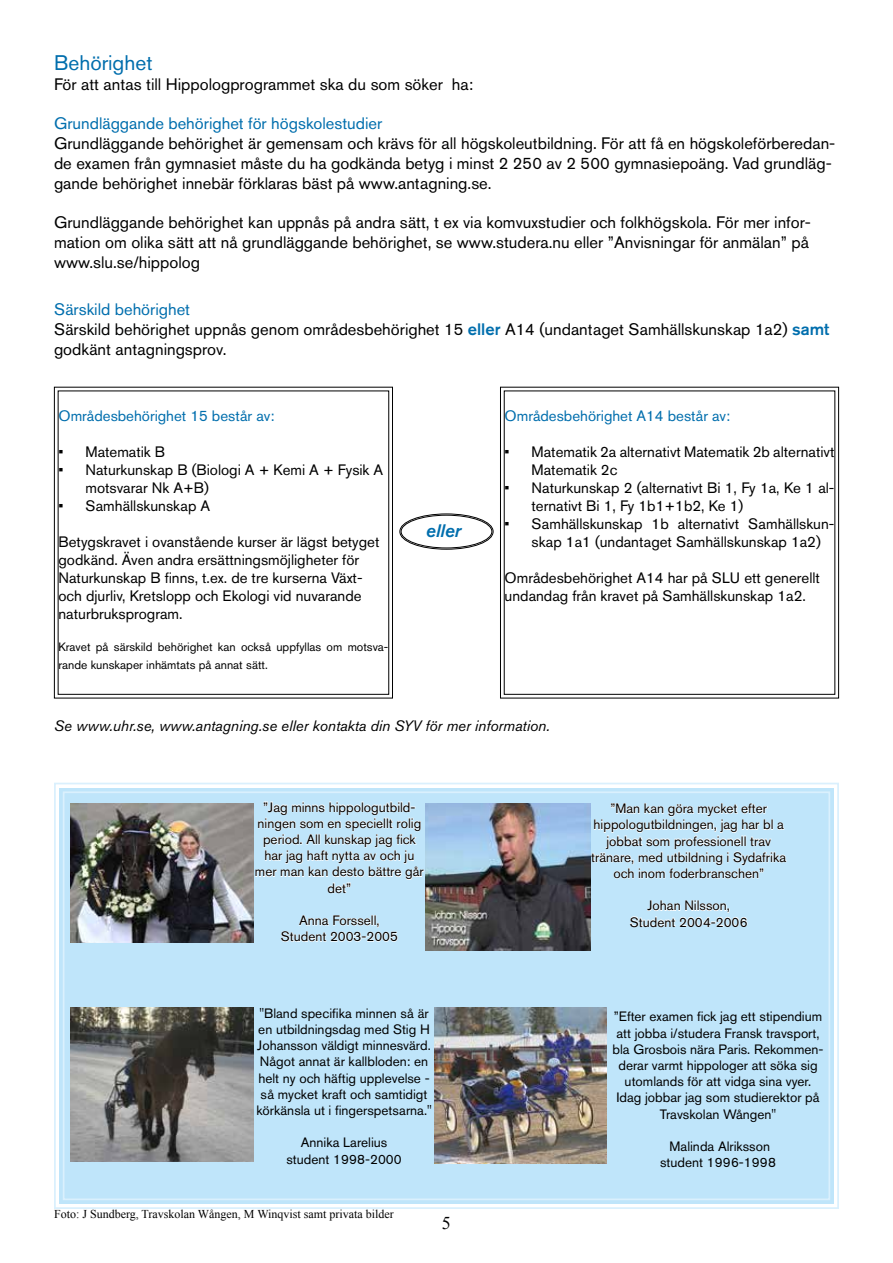
<style>
.page{position:relative;width:893px;height:1263px;background:#fff}
.page>*{position:absolute;margin:0;border:0;box-sizing:border-box;transform-origin:0 0}
.t1{font:21px "Akzidenz Grotesk Std";color:#006ead}
.t2{font:italic 500 18px "Akzidenz Grotesk Std";color:#006ead}
.t3{font:18px "Times New Roman";color:#000}
.t4{font:16.5px/19.8px "Akzidenz Grotesk Std";color:#000}
.t5{font:16.5px "Akzidenz Grotesk Std";color:#006ead}
.t6{font:15px/18px "Akzidenz Grotesk Std";color:#000}
.t7{font:italic 15px "Akzidenz Grotesk Std";color:#000}
.t8{font:15px "Akzidenz Grotesk Std";color:#006ead}
.t9{font:13.5px/16.2px "Akzidenz Grotesk Std";color:#000;text-align:center}
.t10{font:12px/18px "Akzidenz Grotesk Std";color:#000}
.t11{font:12px "Times New Roman";color:#000}
.s1{color:#006ead}
.s2{font-weight:500;color:#006ead}
</style>
<div class="page">
<svg style="left:54px;top:386px;width:339px;height:313px"></svg>
<div style="left:400px;top:514px;width:93px;height:35px;border:1px solid #000;border-radius:50%"></div>
<div style="left:401px;top:515px;width:91px;height:33px;border:1px solid #000;border-radius:50%"></div>
<svg style="left:500px;top:386px;width:339px;height:313px"></svg>
<svg style="left:54px;top:782px;width:785px;height:427px;background:#c2e5f9"></svg>
<div style="left:63px;top:791px;width:767px;height:409px;border:2px solid #daf0fd"></div>
<img style="left:71px;top:803px;width:182px;height:139px">
<svg style="left:255px;top:801px;width:169px;height:92px"></svg>
<svg style="left:281px;top:915px;width:117px;height:27px"></svg>
<svg style="left:591px;top:803px;width:196px;height:76px"></svg>
<svg style="left:630px;top:900px;width:118px;height:27px"></svg>
<img style="left:435px;top:1007px;width:171px;height:157px">
<img style="left:71px;top:1007px;width:182px;height:154px">
<img style="left:425px;top:803px;width:166px;height:147px">
<h1 class="t1" style="left:54px;top:50px;width:100px">Behörighet</h1>
<p class="t4" style="left:54px;top:74px;width:421px">För att antas till Hippologprogrammet ska du som söker ha:</p>
<p class="t5" style="left:54px;top:114px;width:330px">Grundläggande behörighet för högskolestudier</p>
<p class="t4" style="left:54px;top:133px;width:783px">Grundläggande behörighet är gemensam och krävs för all högskoleutbildning. För att få en högskoleförberedan&shy;de examen från gymnasiet måste du ha godkända betyg i minst 2 250 av 2 500 gymnasiepoäng. Vad grundläg&shy;gande behörighet innebär förklaras bäst på www.antagning.se.</p>
<p class="t4" style="left:54px;top:212px;width:758px">Grundläggande behörighet kan uppnås på andra sätt, t ex via komvuxstudier och folkhögskola. För mer infor&shy;mation om olika sätt att nå grundläggande behörighet, se www.studera.nu eller ”Anvisningar för anmälan” på www.slu.se/hippolog</p>
<p class="t4" style="left:54px;top:299px;width:777px"><span class="s1">Särskild behörighet<br></span>Särskild behörighet uppnås genom områdesbehörighet 15 <span class="s2">eller</span> A14 (undantaget Samhällskunskap 1a2) <span class="s2">samt </span>godkänt antagningsprov.</p>
<p class="t8" style="left:58px;top:406px;width:217px">Områdesbehörighet 15 består av:</p>
<p class="t6" style="left:58px;top:442px;width:108px">• Matematik B</p>
<p class="t6" style="left:86px;top:460px;width:299px;text-indent:-27px">• Naturkunskap B (Biologi A + Kemi A + Fysik A motsvarar Nk A+B)</p>
<p class="t6" style="left:58px;top:496px;width:153px">• Samhällskunskap A</p>
<p class="t6" style="left:58px;top:532px;width:322px">Betygskravet i ovanstående kurser är lägst betyget godkänd. Även andra ersättningsmöjligheter för Naturkunskap B finns, t.ex. de tre kurserna Växt&shy;och djurliv, Kretslopp och Ekologi vid nuvarande naturbruksprogram.</p>
<p class="t10" style="left:58px;top:638px;width:331px">Kravet på särskild behörighet kan också uppfyllas om motsva&shy;rande kunskaper inhämtats på annat sätt.</p>
<h2 class="t2" style="left:426px;top:520px;width:36px">eller</h2>
<p class="t8" style="left:505px;top:406px;width:227px">Områdesbehörighet A14 består av:</p>
<p class="t6" style="left:532px;top:442px;width:304px;text-indent:-27px">• Matematik 2a alternativt Matematik 2b alternativt<br>Matematik 2c</p>
<p class="t6" style="left:532px;top:478px;width:304px;text-indent:-27px">• Naturkunskap 2 (alternativt Bi 1, Fy 1a, Ke 1 al&shy;ternativt Bi 1, Fy 1b1+1b2, Ke 1)</p>
<p class="t6" style="left:532px;top:514px;width:304px;text-indent:-27px">• Samhällskunskap 1b alternativt Samhällskun&shy;skap 1a1 (undantaget Samhällskunskap 1a2)</p>
<p class="t6" style="left:505px;top:568px;width:317px">Områdesbehörighet A14 har på SLU ett generellt undandag från kravet på Samhällskunskap 1a2.</p>
<p class="t7" style="left:54px;top:717px;width:497px">Se www.uhr.se, www.antagning.se eller kontakta din SYV för mer information.</p>
<p class="t9" style="left:255px;top:799px;width:170px">”Jag minns hippologutbild&shy;ningen som en speciellt rolig period. All kunskap jag fick har jag haft nytta av och ju mer man kan desto bättre går det”</p>
<p class="t9" style="left:281px;top:912px;width:119px">Anna Forssell,<br>Student 2003-2005</p>
<p class="t9" style="left:256px;top:1005px;width:177px">"Bland specifika minnen så är en utbildningsdag med Stig H<br>Johansson väldigt minnesvärd.<br>Något annat är kallbloden: en helt ny och häftig upplevelse - så mycket kraft och samtidigt körkänsla ut i fingerspetsarna."</p>
<p class="t9" style="left:286px;top:1134px;width:117px">Annika Larelius student 1998-2000</p>
<p class="t11" style="left:54px;top:1206px;width:341px">Foto: J Sundberg, Travskolan Wången, M Winqvist samt privata bilder</p>
<h2 class="t3" style="left:442px;top:1210px;width:10px">5</h2>
<p class="t9" style="left:591px;top:800px;width:196px">”Man kan göra mycket efter hippologutbildningen, jag har bl a jobbat som professionell trav tränare, med utbildning i Sydafrika och inom foderbranschen”</p>
<p class="t9" style="left:630px;top:897px;width:119px">Johan Nilsson,<br>Student 2004-2006</p>
<p class="t9" style="left:613px;top:1008px;width:212px">”Efter examen fick jag ett stipendium att jobba i/studera Fransk travsport, bla Grosbois nära Paris. Rekommen&shy;derar varmt hippologer att söka sig utomlands för att vidga sina vyer.<br>Idag jobbar jag som studierektor på Travskolan Wången"</p>
<p class="t9" style="left:660px;top:1138px;width:117px">Malinda Alriksson student 1996-1998</p>
</div>
